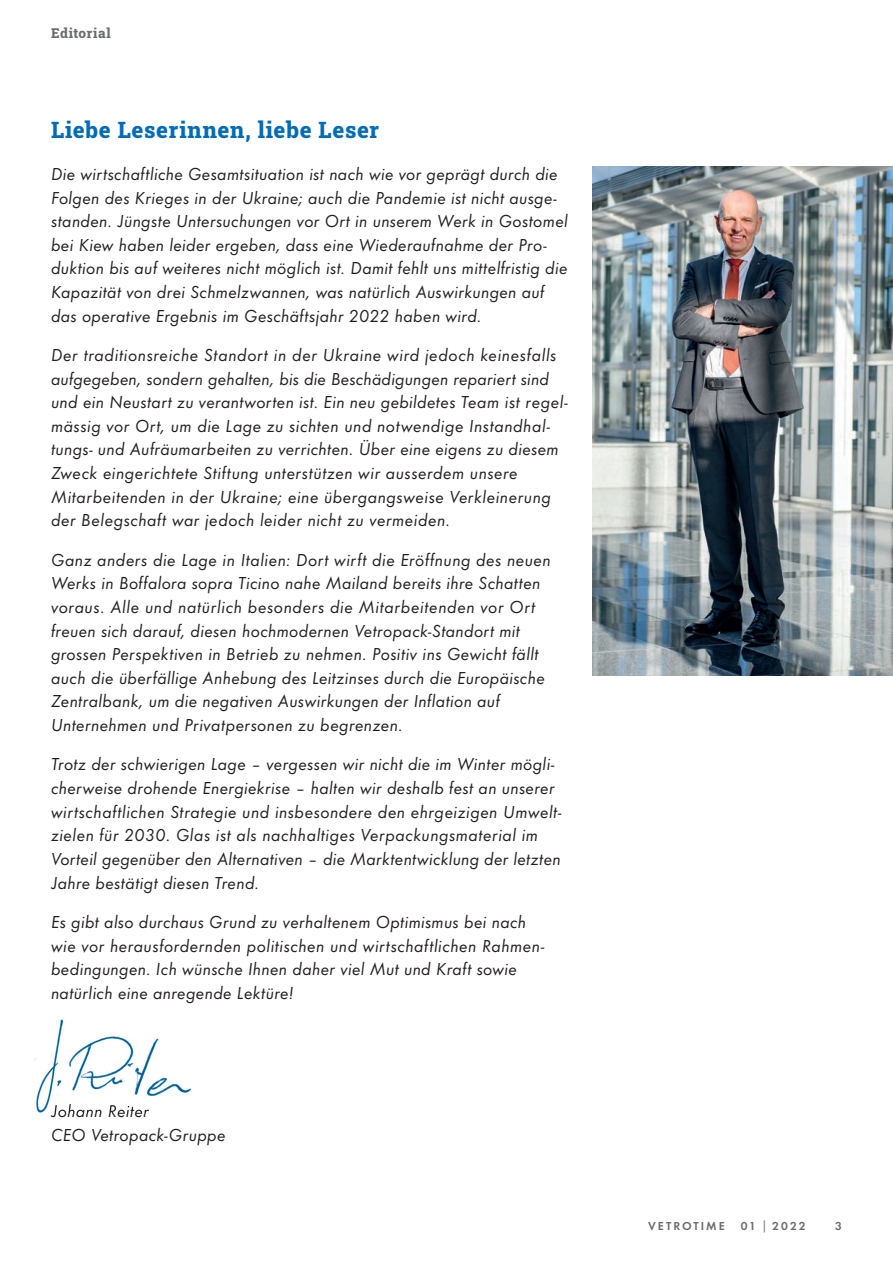
<style>
.page{position:relative;width:893px;height:1263px;background:#fff}
.page>*{position:absolute;margin:0;border:0;box-sizing:border-box;transform-origin:0 0}
.t1{font:800 22.5px "Roboto Slab";letter-spacing:.03em;color:#006bb6}
.t2{font:18px/23.5px "Futura Boo Obl";letter-spacing:.02em;color:#231f20}
.t3{font:800 13.5px "Roboto Slab";letter-spacing:.035em;color:#6c6d70}
.t4{font:12px "Futura Dem";letter-spacing:.165em;color:#6c6d70}
.s1{font-family:"Futura Boo";font-size:14.4px}
</style>
<div class="page">
<img style="left:34px;top:1019px;width:158px;height:94px">
<img style="left:51px;top:1104px;width:98px;height:9px">
<img style="left:592px;top:166px;width:301px;height:510px">
<p class="t3" style="left:51px;top:24px;width:61px">Editorial</p>
<p class="t1" style="left:51px;top:114px;width:330px">Liebe Leserinnen, liebe Leser</p>
<p class="t2" style="left:51px;top:162px;width:518px">Die wirtschaftliche Gesamtsituation ist nach wie vor geprägt durch die Folgen des Krieges in der Ukraine; auch die Pandemie ist nicht ausge&shy;standen. Jüngste Untersuchungen vor Ort in unserem Werk in Gostomel bei Kiew haben leider ergeben, dass eine Wiederaufnahme der Pro&shy;duktion bis auf weiteres nicht möglich ist. Damit fehlt uns mittelfristig die Kapazität von drei Schmelzwannen, was natürlich Auswirkungen auf das operative Ergebnis im Geschäftsjahr 2022 haben wird.</p>
<p class="t2" style="left:51px;top:343px;width:518px">Der traditionsreiche Standort in der Ukraine wird jedoch keinesfalls aufgegeben, sondern gehalten, bis die Beschädigungen repariert sind und ein Neustart zu verantworten ist. Ein neu gebildetes Team ist regel&shy;mässig vor Ort, um die Lage zu sichten und notwendige Instandhal&shy;tungs- und Aufräumarbeiten zu verrichten. Über eine eigens zu diesem Zweck eingerichtete Stiftung unterstützen wir ausserdem unsere Mitarbeitenden in der Ukraine; eine übergangsweise Verkleinerung der Belegschaft war jedoch leider nicht zu vermeiden.</p>
<p class="t2" style="left:51px;top:548px;width:501px">Ganz anders die Lage in Italien: Dort wirft die Eröffnung des neuen Werks in Boffalora sopra Ticino nahe Mailand bereits ihre Schatten voraus. Alle und natürlich besonders die Mitarbeitenden vor Ort freuen sich darauf, diesen hochmodernen Vetropack-Standort mit grossen Perspektiven in Betrieb zu nehmen. Positiv ins Gewicht fällt auch die überfällige Anhebung des Leitzinses durch die Europäische Zentralbank, um die negativen Auswirkungen der Inflation auf Unternehmen und Privatpersonen zu begrenzen.</p>
<p class="t2" style="left:51px;top:752px;width:512px">Trotz der schwierigen Lage – vergessen wir nicht die im Winter mögli&shy;cherweise drohende Energiekrise – halten wir deshalb fest an unserer wirtschaftlichen Strategie und insbesondere den ehrgeizigen Umwelt&shy;zielen für 2030. Glas ist als nachhaltiges Verpackungsmaterial im Vorteil gegenüber den Alternativen – die Marktentwicklung der letzten Jahre bestätigt diesen Trend.</p>
<p class="t2" style="left:51px;top:910px;width:495px">Es gibt also durchaus Grund zu verhaltenem Optimismus bei nach wie vor herausfordernden politischen und wirtschaftlichen Rahmen&shy;bedingungen. Ich wünsche Ihnen daher viel Mut und Kraft sowie natürlich eine anregende Lektüre!</p>
<p class="t2" style="left:51px;top:1099px;width:176px">Johann Reiter<br>CEO Vetropack-Gruppe</p>
<p class="t4" style="left:648px;top:1219px;width:78px">VETROTIME</p>
<p class="t4" style="left:741px;top:1219px;width:66px">01 <span class="s1">|</span> 2022</p>
<p class="t4" style="left:835px;top:1219px;width:8px">3</p>
</div>
